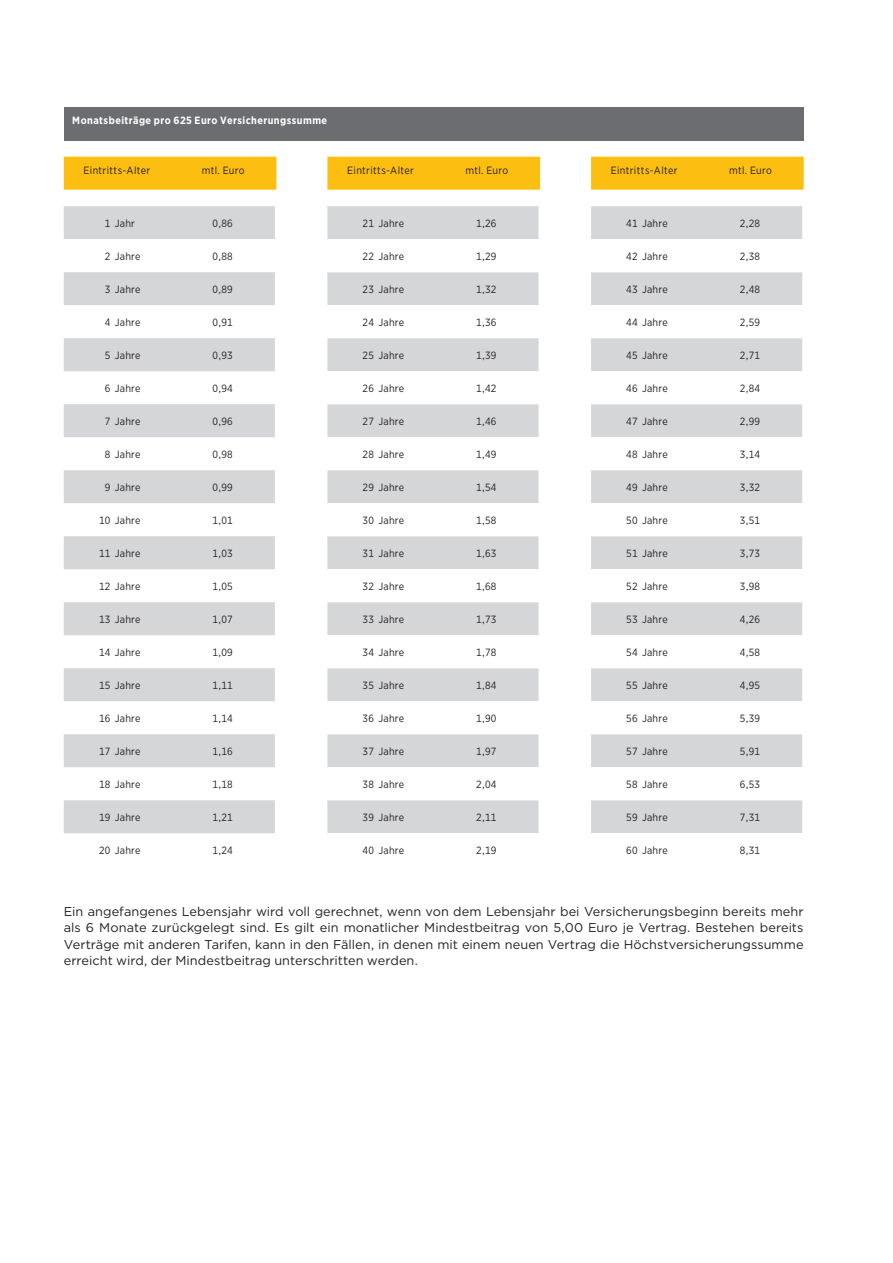
<style>
.page{position:relative;width:893px;height:1263px;background:#fff}
.page>*{position:absolute;margin:0;border:0;box-sizing:border-box;transform-origin:0 0}
.t1{font:12.75px/16.5px "Gotham";color:#231f20;text-align:justify}
.t2{font:10.5px "Gotham Narrow";letter-spacing:.02em;color:#231f20}
.t3{font:700 10.5px "Gotham Narrow";letter-spacing:.045em;color:#fff}
</style>
<div class="page">
<div style="left:64px;top:107px;width:740px;height:33px;background:#6c6d70"></div>
<svg style="left:64px;top:157px;width:740px;height:33px;background:#fdc735"></svg>
<div style="left:64px;top:206px;width:211px;height:33px;background:#d5d6d8"></div>
<svg style="left:64px;top:272px;width:211px;height:561px;fill:#d5d6d8"></svg>
<div style="left:327px;top:206px;width:211px;height:33px;background:#d5d6d8"></div>
<svg style="left:327px;top:272px;width:211px;height:561px;fill:#d5d6d8"></svg>
<svg style="left:538px;top:206px;width:1px;height:33px"></svg>
<svg style="left:538px;top:272px;width:1px;height:33px"></svg>
<svg style="left:538px;top:338px;width:1px;height:33px"></svg>
<svg style="left:538px;top:404px;width:1px;height:33px"></svg>
<svg style="left:538px;top:470px;width:1px;height:33px"></svg>
<svg style="left:538px;top:536px;width:1px;height:33px"></svg>
<svg style="left:538px;top:602px;width:1px;height:33px"></svg>
<svg style="left:538px;top:668px;width:1px;height:33px"></svg>
<svg style="left:538px;top:734px;width:1px;height:33px"></svg>
<svg style="left:538px;top:800px;width:1px;height:33px"></svg>
<div style="left:591px;top:206px;width:211px;height:33px;background:#d5d6d8"></div>
<svg style="left:591px;top:272px;width:211px;height:561px;fill:#d5d6d8"></svg>
<p class="t3" style="left:72px;top:114px;width:256px">Monatsbeiträge pro 625 Euro Versicherungssumme</p>
<p class="t2" style="left:84px;top:163px;width:68px">Eintritts-Alter</p>
<p class="t2" style="left:202px;top:163px;width:45px">mtl. Euro</p>
<p class="t2" style="left:347px;top:163px;width:68px">Eintritts-Alter</p>
<p class="t2" style="left:465px;top:163px;width:45px">mtl. Euro</p>
<p class="t2" style="left:611px;top:163px;width:68px">Eintritts-Alter</p>
<p class="t2" style="left:729px;top:163px;width:45px">mtl. Euro</p>
<p class="t2" style="left:105px;top:217px;width:32px">1 Jahr</p>
<p class="t2" style="left:213px;top:217px;width:22px">0,86</p>
<p class="t2" style="left:105px;top:250px;width:37px">2 Jahre</p>
<p class="t2" style="left:213px;top:250px;width:22px">0,88</p>
<p class="t2" style="left:105px;top:283px;width:37px">3 Jahre</p>
<p class="t2" style="left:213px;top:283px;width:22px">0,89</p>
<p class="t2" style="left:105px;top:316px;width:37px">4 Jahre</p>
<p class="t2" style="left:213px;top:316px;width:22px">0,91</p>
<p class="t2" style="left:105px;top:349px;width:37px">5 Jahre</p>
<p class="t2" style="left:213px;top:349px;width:22px">0,93</p>
<p class="t2" style="left:105px;top:382px;width:37px">6 Jahre</p>
<p class="t2" style="left:213px;top:382px;width:22px">0,94</p>
<p class="t2" style="left:105px;top:415px;width:37px">7 Jahre</p>
<p class="t2" style="left:213px;top:415px;width:22px">0,96</p>
<p class="t2" style="left:105px;top:448px;width:37px">8 Jahre</p>
<p class="t2" style="left:213px;top:448px;width:22px">0,98</p>
<p class="t2" style="left:105px;top:481px;width:37px">9 Jahre</p>
<p class="t2" style="left:213px;top:481px;width:22px">0,99</p>
<p class="t2" style="left:99px;top:514px;width:43px">10 Jahre</p>
<p class="t2" style="left:213px;top:514px;width:22px">1,01</p>
<p class="t2" style="left:99px;top:547px;width:43px">11 Jahre</p>
<p class="t2" style="left:213px;top:547px;width:22px">1,03</p>
<p class="t2" style="left:99px;top:580px;width:43px">12 Jahre</p>
<p class="t2" style="left:213px;top:580px;width:22px">1,05</p>
<p class="t2" style="left:99px;top:613px;width:43px">13 Jahre</p>
<p class="t2" style="left:213px;top:613px;width:22px">1,07</p>
<p class="t2" style="left:99px;top:646px;width:43px">14 Jahre</p>
<p class="t2" style="left:213px;top:646px;width:22px">1,09</p>
<p class="t2" style="left:99px;top:679px;width:43px">15 Jahre</p>
<p class="t2" style="left:213px;top:679px;width:22px">1,11</p>
<p class="t2" style="left:99px;top:712px;width:43px">16 Jahre</p>
<p class="t2" style="left:213px;top:712px;width:22px">1,14</p>
<p class="t2" style="left:99px;top:745px;width:43px">17 Jahre</p>
<p class="t2" style="left:213px;top:745px;width:22px">1,16</p>
<p class="t2" style="left:99px;top:778px;width:43px">18 Jahre</p>
<p class="t2" style="left:213px;top:778px;width:22px">1,18</p>
<p class="t2" style="left:99px;top:811px;width:43px">19 Jahre</p>
<p class="t2" style="left:213px;top:811px;width:22px">1,21</p>
<p class="t2" style="left:99px;top:844px;width:43px">20 Jahre</p>
<p class="t2" style="left:213px;top:844px;width:22px">1,24</p>
<p class="t2" style="left:363px;top:217px;width:43px">21 Jahre</p>
<p class="t2" style="left:476px;top:217px;width:22px">1,26</p>
<p class="t2" style="left:363px;top:250px;width:43px">22 Jahre</p>
<p class="t2" style="left:476px;top:250px;width:22px">1,29</p>
<p class="t2" style="left:363px;top:283px;width:43px">23 Jahre</p>
<p class="t2" style="left:476px;top:283px;width:22px">1,32</p>
<p class="t2" style="left:363px;top:316px;width:43px">24 Jahre</p>
<p class="t2" style="left:476px;top:316px;width:22px">1,36</p>
<p class="t2" style="left:363px;top:349px;width:43px">25 Jahre</p>
<p class="t2" style="left:476px;top:349px;width:22px">1,39</p>
<p class="t2" style="left:363px;top:382px;width:43px">26 Jahre</p>
<p class="t2" style="left:476px;top:382px;width:22px">1,42</p>
<p class="t2" style="left:363px;top:415px;width:43px">27 Jahre</p>
<p class="t2" style="left:476px;top:415px;width:22px">1,46</p>
<p class="t2" style="left:363px;top:448px;width:43px">28 Jahre</p>
<p class="t2" style="left:476px;top:448px;width:22px">1,49</p>
<p class="t2" style="left:363px;top:481px;width:43px">29 Jahre</p>
<p class="t2" style="left:476px;top:481px;width:22px">1,54</p>
<p class="t2" style="left:363px;top:514px;width:43px">30 Jahre</p>
<p class="t2" style="left:476px;top:514px;width:22px">1,58</p>
<p class="t2" style="left:363px;top:547px;width:43px">31 Jahre</p>
<p class="t2" style="left:476px;top:547px;width:22px">1,63</p>
<p class="t2" style="left:363px;top:580px;width:43px">32 Jahre</p>
<p class="t2" style="left:476px;top:580px;width:22px">1,68</p>
<p class="t2" style="left:363px;top:613px;width:43px">33 Jahre</p>
<p class="t2" style="left:476px;top:613px;width:22px">1,73</p>
<p class="t2" style="left:363px;top:646px;width:43px">34 Jahre</p>
<p class="t2" style="left:476px;top:646px;width:22px">1,78</p>
<p class="t2" style="left:363px;top:679px;width:43px">35 Jahre</p>
<p class="t2" style="left:476px;top:679px;width:22px">1,84</p>
<p class="t2" style="left:363px;top:712px;width:43px">36 Jahre</p>
<p class="t2" style="left:476px;top:712px;width:22px">1,90</p>
<p class="t2" style="left:363px;top:745px;width:43px">37 Jahre</p>
<p class="t2" style="left:476px;top:745px;width:22px">1,97</p>
<p class="t2" style="left:363px;top:778px;width:43px">38 Jahre</p>
<p class="t2" style="left:476px;top:778px;width:22px">2,04</p>
<p class="t2" style="left:363px;top:811px;width:43px">39 Jahre</p>
<p class="t2" style="left:476px;top:811px;width:22px">2,11</p>
<p class="t2" style="left:363px;top:844px;width:43px">40 Jahre</p>
<p class="t2" style="left:476px;top:844px;width:22px">2,19</p>
<p class="t2" style="left:626px;top:217px;width:43px">41 Jahre</p>
<p class="t2" style="left:740px;top:217px;width:22px">2,28</p>
<p class="t2" style="left:626px;top:250px;width:43px">42 Jahre</p>
<p class="t2" style="left:740px;top:250px;width:22px">2,38</p>
<p class="t2" style="left:626px;top:283px;width:43px">43 Jahre</p>
<p class="t2" style="left:740px;top:283px;width:22px">2,48</p>
<p class="t2" style="left:626px;top:316px;width:43px">44 Jahre</p>
<p class="t2" style="left:740px;top:316px;width:22px">2,59</p>
<p class="t2" style="left:626px;top:349px;width:43px">45 Jahre</p>
<p class="t2" style="left:740px;top:349px;width:22px">2,71</p>
<p class="t2" style="left:626px;top:382px;width:43px">46 Jahre</p>
<p class="t2" style="left:740px;top:382px;width:22px">2,84</p>
<p class="t2" style="left:626px;top:415px;width:43px">47 Jahre</p>
<p class="t2" style="left:740px;top:415px;width:22px">2,99</p>
<p class="t2" style="left:626px;top:448px;width:43px">48 Jahre</p>
<p class="t2" style="left:740px;top:448px;width:22px">3,14</p>
<p class="t2" style="left:626px;top:481px;width:43px">49 Jahre</p>
<p class="t2" style="left:740px;top:481px;width:22px">3,32</p>
<p class="t2" style="left:626px;top:514px;width:43px">50 Jahre</p>
<p class="t2" style="left:740px;top:514px;width:22px">3,51</p>
<p class="t2" style="left:626px;top:547px;width:43px">51 Jahre</p>
<p class="t2" style="left:740px;top:547px;width:22px">3,73</p>
<p class="t2" style="left:626px;top:580px;width:43px">52 Jahre</p>
<p class="t2" style="left:740px;top:580px;width:22px">3,98</p>
<p class="t2" style="left:626px;top:613px;width:43px">53 Jahre</p>
<p class="t2" style="left:740px;top:613px;width:22px">4,26</p>
<p class="t2" style="left:626px;top:646px;width:43px">54 Jahre</p>
<p class="t2" style="left:740px;top:646px;width:22px">4,58</p>
<p class="t2" style="left:626px;top:679px;width:43px">55 Jahre</p>
<p class="t2" style="left:740px;top:679px;width:22px">4,95</p>
<p class="t2" style="left:626px;top:712px;width:43px">56 Jahre</p>
<p class="t2" style="left:740px;top:712px;width:22px">5,39</p>
<p class="t2" style="left:626px;top:745px;width:43px">57 Jahre</p>
<p class="t2" style="left:740px;top:745px;width:22px">5,91</p>
<p class="t2" style="left:626px;top:778px;width:43px">58 Jahre</p>
<p class="t2" style="left:740px;top:778px;width:22px">6,53</p>
<p class="t2" style="left:626px;top:811px;width:43px">59 Jahre</p>
<p class="t2" style="left:740px;top:811px;width:22px">7,31</p>
<p class="t2" style="left:626px;top:844px;width:43px">60 Jahre</p>
<p class="t2" style="left:740px;top:844px;width:22px">8,31</p>
<p class="t1" style="left:64px;top:903px;width:741px">Ein angefangenes Lebensjahr wird voll gerechnet, wenn von dem Lebensjahr bei Versicherungsbeginn bereits mehr als 6 Monate zurückgelegt sind. Es gilt ein monatlicher Mindestbeitrag von 5,00 Euro je Vertrag. Bestehen bereits Verträge mit anderen Tarifen, kann in den Fällen, in denen mit einem neuen Vertrag die Höchstversicherungssumme erreicht wird, der Mindestbeitrag unterschritten werden.</p>
</div>
